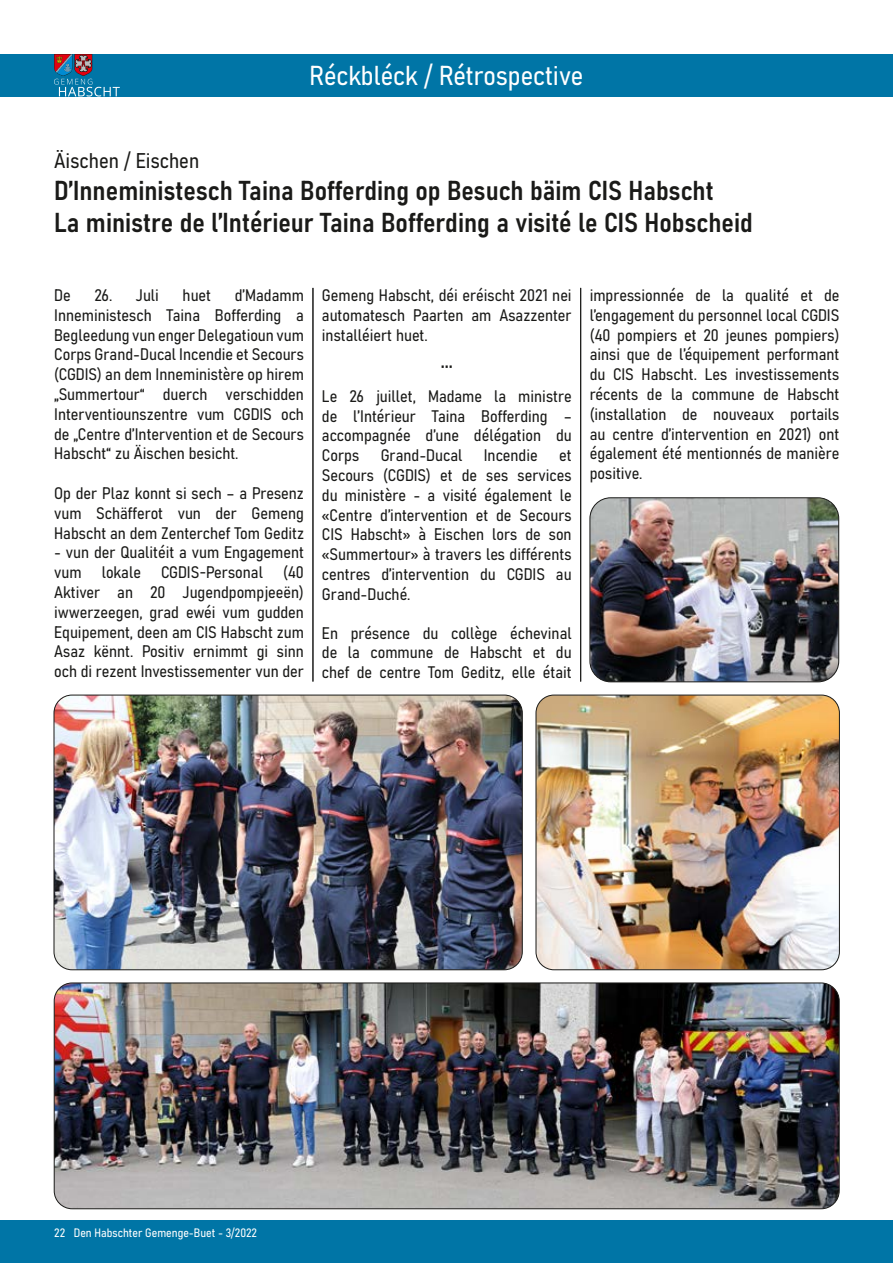
<style>
.page{position:relative;width:893px;height:1263px;background:#fff}
.page>*{position:absolute;margin:0;border:0;box-sizing:border-box;transform-origin:0 0}
.t1{font:27px/32.4px "Bahnschrift";color:#1a1a18}
.t2{font:27px "Bahnschrift";color:#fff}
.t3{font:21px "Bahnschrift";color:#1a1a18}
.t4{font:16.5px/19.8px "Bahnschrift";color:#1a1a18;text-align:justify}
.t5{font:12px "Bahnschrift";color:#fff}
</style>
<div class="page">
<div style="left:0;top:54px;width:893px;height:43px;background:#0075a6"></div>
<svg style="left:54px;top:54px;width:66px;height:43px"></svg>
<hr style="left:313px;top:288px;width:1px;height:393px;background:#1a1a18">
<hr style="left:580px;top:288px;width:1px;height:393px;background:#1a1a18">
<img style="left:536px;top:695px;width:303px;height:275px">
<div style="left:536px;top:695px;width:304px;height:275px;border:1px solid #1a1a18;border-radius:18px"></div>
<img style="left:54px;top:983px;width:785px;height:226px">
<div style="left:54px;top:983px;width:785px;height:226px;border:1px solid #1a1a18;border-radius:18px"></div>
<img style="left:54px;top:695px;width:468px;height:275px">
<div style="left:54px;top:695px;width:468px;height:275px;border:1px solid #1a1a18;border-radius:18px"></div>
<img style="left:590px;top:498px;width:249px;height:184px">
<div style="left:590px;top:497px;width:249px;height:185px;border:1px solid #1a1a18;border-radius:21px"></div>
<div style="left:0;top:1220px;width:893px;height:43px;background:#0075a6"></div>
<h1 class="t2" style="left:310px;top:55px;width:275px">Réckbléck / Rétrospective</h1>
<p class="t3" style="left:54px;top:144px;width:147px">Äischen / Eischen</p>
<h1 class="t1" style="left:54px;top:172px;width:700px">D’Inneministesch Taina Bofferding op Besuch bäim CIS Habscht<br>La ministre de l’Intérieur Taina Bofferding a visité le CIS Hobscheid</h1>
<p class="t4" style="left:54px;top:284px;width:18px">De</p>
<p class="t4" style="left:95px;top:284px;width:66px">26. Juli</p>
<p class="t4" style="left:183px;top:284px;width:30px">huet</p>
<p class="t4" style="left:54px;top:284px;width:251px;text-indent:181px">d’Madamm Inneministesch Taina Bofferding a Begleedung vun enger Delegatioun vum Corps Grand-Ducal Incendie et Secours (CGDIS) an dem Inneministère op hirem „Summertour“ duerch verschidden Interventiounszentre vum CGDIS och de „Centre d’Intervention et de Secours Habscht“ zu Äischen besicht.</p>
<p class="t4" style="left:54px;top:482px;width:251px">Op der Plaz konnt si sech – a Presenz vum Schäfferot vun der Gemeng Habscht an dem Zenterchef Tom Geditz</p>
<p class="t4" style="left:54px;top:542px;width:251px">- vun der Qualitéit a vum Engagement vum lokale CGDIS-Personal (40<br>Aktiver an 20 Jugendpompjeeën) iwwerzeegen, grad ewéi vum gudden Equipement, deen am CIS Habscht zum Asaz kënnt. Positiv ernimmt gi sinn och di rezent Investissementer vun der</p>
<p class="t4" style="left:322px;top:284px;width:251px">Gemeng Habscht, déi eréischt 2021 nei automatesch Paarten am Asazzenter installéiert huet.</p>
<p class="t4" style="left:322px;top:349px;width:251px;line-height:30.6px;text-align:center">•••<br>Le 26 juillet, Madame la ministre</p>
<p class="t4" style="left:322px;top:405px;width:251px">de l’Intérieur Taina Bofferding – accompagnée d’une délégation du Corps</p>
<p class="t4" style="left:381px;top:444px;width:83px">Grand-Ducal</p>
<p class="t4" style="left:484px;top:444px;width:55px">Incendie</p>
<p class="t4" style="left:322px;top:444px;width:251px;text-indent:237px">et Secours (CGDIS) et de ses services du ministère - a visité également le «Centre d’intervention et de Secours CIS Habscht» à Eischen lors de son «Summertour» à travers les différents centres d’intervention du CGDIS au Grand-Duché.</p>
<p class="t4" style="left:322px;top:622px;width:251px">En présence du collège échevinal de la commune de Habscht et du chef de centre Tom Geditz, elle était</p>
<p class="t4" style="left:590px;top:284px;width:251px">impressionnée de la qualité et de l’engagement du personnel local CGDIS (40 pompiers et 20 jeunes pompiers) ainsi que de l’équipement performant du CIS Habscht. Les investissements récents de la commune de Habscht (installation de nouveaux portails au centre d’intervention en 2021) ont également été mentionnés de manière positive.</p>
<p class="t5" style="left:54px;top:1224px;width:205px">22 Den Habschter Gemenge-Buet - 3/2022</p>
</div>
